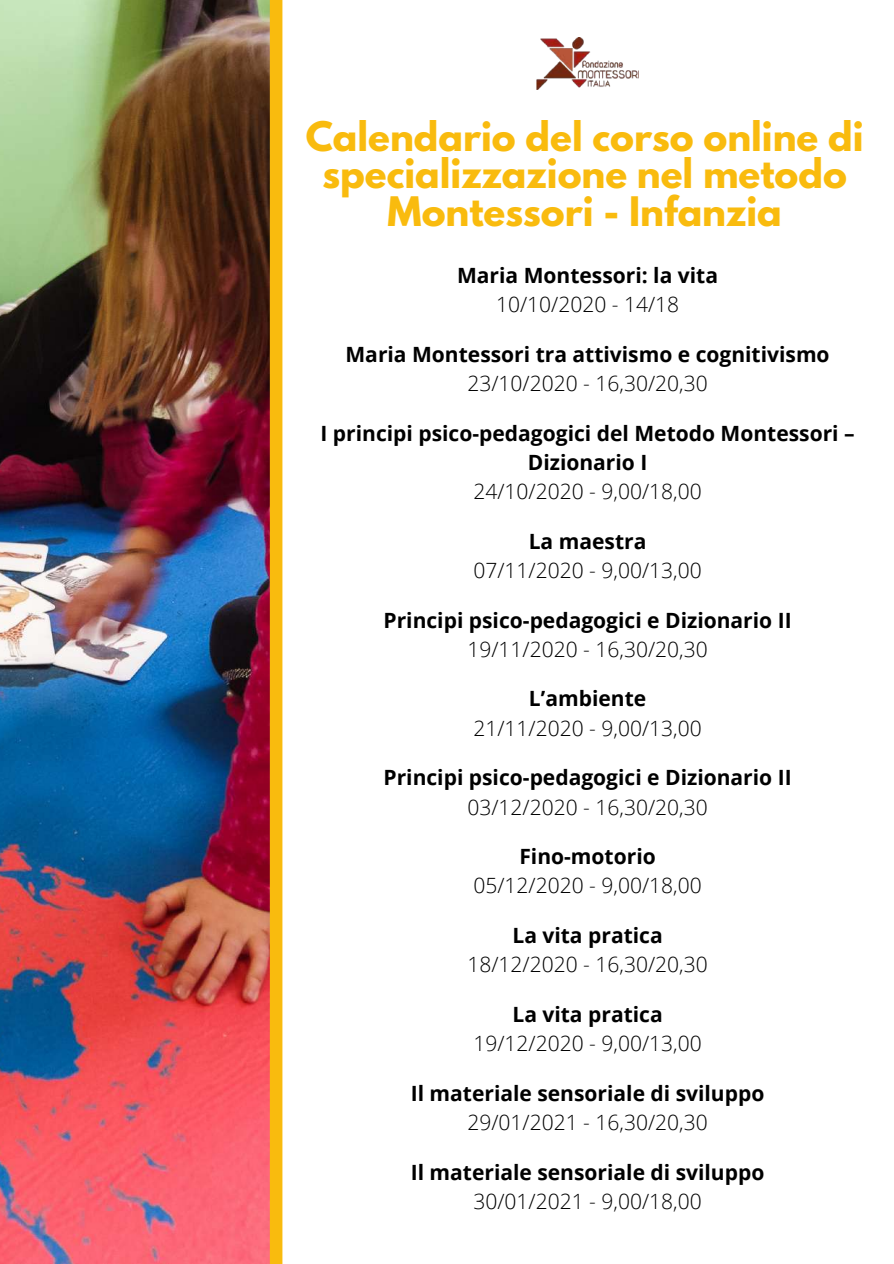
<style>
.page{position:relative;width:894px;height:1264px;background:#fff}
.page>*{position:absolute;margin:0;border:0;box-sizing:border-box;transform-origin:0 0}
.t1{font:700 36px/37.2px "League Spartan";color:#f9bb0e;text-align:center}
.t2{font:700 21px/29.2px "Open Sans";color:#000;text-align:center}
.t3{font:300 21px "Open Sans";color:#000}
</style>
<div class="page">
<img style="left:0;top:0;width:270px;height:1263px">
<img style="left:536px;top:37px;width:102px;height:52px">
<div style="left:270px;top:0;width:12px;height:1263px;background:#f9bb0e"></div>
<h1 class="t1" style="left:306px;top:123px;width:559px">Calendario del corso online di specializzazione nel metodo<br>Montessori - Infanzia</h1>
<p class="t2" style="left:457px;top:260px;width:262px">Maria Montessori: la vita</p>
<p class="t3" style="left:496px;top:290px;width:185px">10/10/2020 - 14/18</p>
<p class="t2" style="left:345px;top:339px;width:485px">Maria Montessori tra attivismo e cognitivismo</p>
<p class="t3" style="left:467px;top:368px;width:242px">23/10/2020 - 16,30/20,30</p>
<p class="t2" style="left:320px;top:418px;width:535px">I principi psico-pedagogici del Metodo Montessori –<br>Dizionario I</p>
<p class="t3" style="left:473px;top:476px;width:230px">24/10/2020 - 9,00/18,00</p>
<p class="t2" style="left:528px;top:526px;width:119px">La maestra</p>
<p class="t3" style="left:473px;top:555px;width:230px">07/11/2020 - 9,00/13,00</p>
<p class="t2" style="left:383px;top:604px;width:409px">Principi psico-pedagogici e Dizionario II</p>
<p class="t3" style="left:467px;top:634px;width:242px">19/11/2020 - 16,30/20,30</p>
<p class="t2" style="left:529px;top:683px;width:119px">L’ambiente</p>
<p class="t3" style="left:473px;top:713px;width:230px">21/11/2020 - 9,00/13,00</p>
<p class="t2" style="left:383px;top:762px;width:409px">Principi psico-pedagogici e Dizionario II</p>
<p class="t3" style="left:467px;top:792px;width:242px">03/12/2020 - 16,30/20,30</p>
<p class="t2" style="left:519px;top:841px;width:138px">Fino-motorio</p>
<p class="t3" style="left:473px;top:871px;width:230px">05/12/2020 - 9,00/18,00</p>
<p class="t2" style="left:512px;top:920px;width:152px">La vita pratica</p>
<p class="t3" style="left:467px;top:949px;width:242px">18/12/2020 - 16,30/20,30</p>
<p class="t2" style="left:512px;top:999px;width:152px">La vita pratica</p>
<p class="t3" style="left:473px;top:1028px;width:230px">19/12/2020 - 9,00/13,00</p>
<p class="t2" style="left:410px;top:1077px;width:355px">Il materiale sensoriale di sviluppo</p>
<p class="t3" style="left:467px;top:1107px;width:242px">29/01/2021 - 16,30/20,30</p>
<p class="t2" style="left:410px;top:1156px;width:355px">Il materiale sensoriale di sviluppo</p>
<p class="t3" style="left:473px;top:1186px;width:230px">30/01/2021 - 9,00/18,00</p>
</div>
